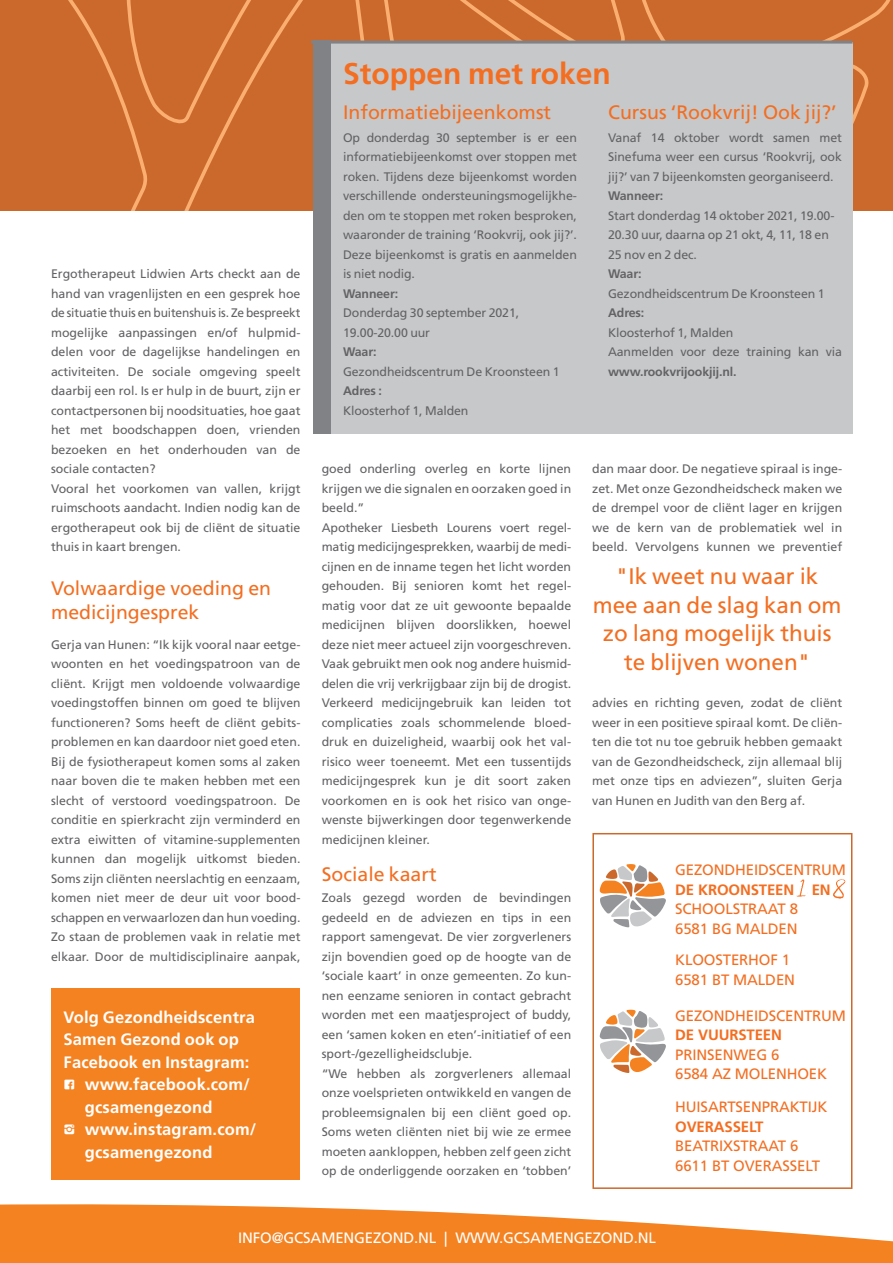
<style>
.page{position:relative;width:893px;height:1263px;background:#fff}
.page>*{position:absolute;margin:0;border:0;box-sizing:border-box;transform-origin:0 0}
.t1{font:700 30px "Frutiger LT Std";color:#f36e21}
.t2{font:22.5px/28.5px "Frutiger LT Std";color:#f36e21;text-align:center}
.t3{font:19.5px/24px "Frutiger LT Std";color:#f36e21}
.t4{font:700 16.5px "Frutiger LT Std";letter-spacing:.01em;color:#fff}
.t5{font:15px/19.5px "Frutiger LT Std";letter-spacing:-.01em;color:#f36e21}
.t6{font:15px "Frutiger LT Std";letter-spacing:-.01em;color:#fff}
.t7{font:700 15px "Frutiger LT Std";letter-spacing:-.01em;color:#f36e21}
.t8{font:12.3px/19.5px "Frutiger LT Std";color:#636366}
.t9{font:700 12.3px "Frutiger LT Std";letter-spacing:-.01em;color:#636366}
.s1{font-weight:700}
.s2{font-weight:700;color:#fff}
</style>
<div class="page">
<div style="left:592px;top:833px;width:260px;height:356px;border:2px solid #cb692c"></div>
<div style="left:294px;top:0;width:126px;height:211px;background:#cb692c"></div>
<svg style="left:420px;top:0;width:473px;height:211px;background:#cc6c30"></svg>
<div style="left:0;top:0;width:294px;height:211px;background:#cb692c"></div>
<svg style="left:0;top:1204px;width:893px;height:59px;fill:#f58220"></svg>
<svg style="left:600px;top:864px;width:66px;height:63px"></svg>
<svg style="left:600px;top:1010px;width:66px;height:63px"></svg>
<img style="left:797px;top:879px;width:9px;height:18px">
<img style="left:833px;top:879px;width:13px;height:20px">
<div style="left:322px;top:43px;width:531px;height:391px;background:#c7c8ca"></div>
<hr style="left:311px;top:41px;width:542px;height:3px;background:#808285">
<div style="left:313px;top:41px;width:17px;height:393px;background:#808285"></div>
<div style="left:51px;top:989px;width:249px;height:191px;background:#f58220"></div>
<p class="t8" style="left:51px;top:264px;width:251px">Ergotherapeut Lidwien Arts checkt aan de hand van vragenlijsten en een gesprek hoe de situatie thuis en buitenshuis is. Ze bespreekt mogelijke aanpassingen en/of hulpmid&shy;delen voor de dagelijkse handelingen en activiteiten. De sociale omgeving speelt daarbij een rol. Is er hulp in de buurt, zijn er contactpersonen bij noodsituaties, hoe gaat het met boodschappen doen, vrienden bezoeken en het onderhouden van de sociale contacten?<br>Vooral het voorkomen van vallen, krijgt ruimschoots aandacht. Indien nodig kan de ergotherapeut ook bij de cliënt de situatie thuis in kaart brengen.</p>
<h3 class="t3" style="left:51px;top:576px;width:222px">Volwaardige voeding en medicijngesprek</h3>
<p class="t8" style="left:51px;top:635px;width:251px;text-align:justify">Gerja van Hunen: “Ik kijk vooral naar eetge&shy;woonten en het voedingspatroon van de cliënt. Krijgt men voldoende volwaardige voedingstoffen binnen om goed te blijven functioneren? Soms heeft de cliënt gebits&shy;problemen en kan daardoor niet goed eten.<br>Bij de fysiotherapeut komen soms al zaken naar boven die te maken hebben met een slecht of verstoord voedingspatroon. De conditie en spierkracht zijn verminderd en extra eiwitten of vitamine-supplementen kunnen dan mogelijk uitkomst bieden.<br>Soms zijn cliënten neerslachtig en eenzaam, komen niet meer de deur uit voor bood&shy;schappen en verwaarlozen dan hun voeding.<br>Zo staan de problemen vaak in relatie met elkaar. Door de multidisciplinaire aanpak,</p>
<h3 class="t4" style="left:64px;top:1007px;width:193px">Volg Gezondheidscentra</h3>
<h3 class="t4" style="left:64px;top:1029px;width:177px">Samen Gezond ook op</h3>
<h3 class="t4" style="left:64px;top:1052px;width:187px">Facebook en Instagram:</h3>
<h3 class="t4" style="left:85px;top:1074px;width:166px">www.facebook.com/</h3>
<h3 class="t4" style="left:85px;top:1097px;width:129px">gcsamengezond</h3>
<h3 class="t4" style="left:85px;top:1119px;width:173px">www.instagram.com/</h3>
<h3 class="t4" style="left:85px;top:1142px;width:129px">gcsamengezond</h3>
<h1 class="t1" style="left:343px;top:55px;width:269px">Stoppen met roken</h1>
<h3 class="t3" style="left:343px;top:101px;width:210px">Informatiebijeenkomst</h3>
<p class="t8" style="left:343px;top:128px;width:235px;text-align:justify">Op donderdag 30 september is er een informatiebijeenkomst over stoppen met roken. Tijdens deze bijeenkomst worden verschillende ondersteuningsmogelijkhe&shy;den om te stoppen met roken besproken, waaronder de training ‘Rookvrij, ook jij?’.<br>Deze bijeenkomst is gratis en aanmelden is niet nodig.</p>
<p class="t9" style="left:343px;top:286px;width:57px">Wanneer:</p>
<p class="t8" style="left:343px;top:303px;width:178px">Donderdag 30 september 2021,<br>19.00-20.00 uur</p>
<p class="t9" style="left:343px;top:345px;width:35px">Waar:</p>
<p class="t8" style="left:343px;top:362px;width:218px">Gezondheidscentrum De Kroonsteen 1</p>
<p class="t9" style="left:343px;top:384px;width:40px">Adres :</p>
<p class="t8" style="left:343px;top:401px;width:127px">Kloosterhof 1, Malden</p>
<h3 class="t3" style="left:608px;top:101px;width:230px">Cursus ‘Rookvrij! Ook jij?’</h3>
<p class="t8" style="left:608px;top:128px;width:235px;text-align:justify">Vanaf 14 oktober wordt samen met Sinefuma weer een cursus ‘Rookvrij, ook jij?’ van 7 bijeenkomsten georganiseerd.</p>
<p class="t9" style="left:608px;top:189px;width:57px">Wanneer:</p>
<p class="t8" style="left:608px;top:206px;width:227px">Start donderdag 14 oktober 2021, 19.00-<br>20.30 uur, daarna op 21 okt, 4, 11, 18 en<br>25 nov en 2 dec.</p>
<p class="t9" style="left:608px;top:267px;width:35px">Waar:</p>
<p class="t8" style="left:608px;top:284px;width:218px">Gezondheidscentrum De Kroonsteen 1</p>
<p class="t9" style="left:608px;top:306px;width:38px">Adres:</p>
<p class="t8" style="left:608px;top:323px;width:235px">Kloosterhof 1, Malden<br>Aanmelden voor deze training kan via</p>
<p class="t9" style="left:608px;top:364px;width:130px">www.rookvrijookjij.nl.</p>
<p class="t8" style="left:322px;top:459px;width:251px">goed onderling overleg en korte lijnen krijgen we die signalen en oorzaken goed in beeld.”<br>Apotheker Liesbeth Lourens voert regel&shy;matig medicijngesprekken, waarbij de medi&shy;cijnen en de inname tegen het licht worden gehouden. Bij senioren komt het regel&shy;matig voor dat ze uit gewoonte bepaalde medicijnen blijven doorslikken, hoewel deze niet meer actueel zijn voorgeschreven.<br>Vaak gebruikt men ook nog andere huismid&shy;delen die vrij verkrijgbaar zijn bij de drogist.<br>Verkeerd medicijngebruik kan leiden tot complicaties zoals schommelende bloed&shy;druk en duizeligheid, waarbij ook het val&shy;risico weer toeneemt. Met een tussentijds medicijngesprek kun je dit soort zaken voorkomen en is ook het risico van onge&shy;wenste bijwerkingen door tegenwerkende medicijnen kleiner.</p>
<h3 class="t3" style="left:322px;top:863px;width:116px">Sociale kaart</h3>
<p class="t8" style="left:322px;top:888px;width:251px">Zoals gezegd worden de bevindingen gedeeld en de adviezen en tips in een rapport samengevat. De vier zorgverleners zijn bovendien goed op de hoogte van de ‘sociale kaart’ in onze gemeenten. Zo kun&shy;nen eenzame senioren in contact gebracht worden met een maatjesproject of buddy, een ‘samen koken en eten’-initiatief of een sport-/gezelligheidsclubje.<br>“We hebben als zorgverleners allemaal onze voelsprieten ontwikkeld en vangen de probleemsignalen bij een cliënt goed op.<br>Soms weten cliënten niet bij wie ze ermee moeten aankloppen, hebben zelf geen zicht op de onderliggende oorzaken en ‘tobben’</p>
<p class="t8" style="left:592px;top:459px;width:252px;text-align:justify">dan maar door. De negatieve spiraal is inge&shy;zet. Met onze Gezondheidscheck maken we de drempel voor de cliënt lager en krijgen we de kern van de problematiek wel in beeld. Vervolgens kunnen we preventief</p>
<h2 class="t2" style="left:593px;top:562px;width:250px">"Ik weet nu waar ik mee aan de slag kan om zo lang mogelijk thuis te blijven wonen"</h2>
<p class="t8" style="left:592px;top:693px;width:252px;text-align:justify">advies en richting geven, zodat de cliënt weer in een positieve spiraal komt. De cliën&shy;ten die tot nu toe gebruik hebben gemaakt van de Gezondheidscheck, zijn allemaal blij met onze tips en adviezen”, sluiten Gerja van Hunen en Judith van den Berg af.</p>
<p class="t5" style="left:675px;top:860px;width:172px">GEZONDHEIDSCENTRUM<br><span class="s1">DE KROONSTEEN</span> <span class="s2">1</span> <span class="s1">EN</span> <span class="s2">8<br></span>SCHOOLSTRAAT 8<br>6581 BG MALDEN</p>
<p class="t5" style="left:675px;top:950px;width:121px">KLOOSTERHOF 1<br>6581 BT MALDEN</p>
<p class="t5" style="left:675px;top:1006px;width:172px">GEZONDHEIDSCENTRUM</p>
<p class="t7" style="left:675px;top:1026px;width:108px">DE VUURSTEEN</p>
<p class="t5" style="left:675px;top:1045px;width:153px">PRINSENWEG 6<br>6584 AZ MOLENHOEK</p>
<p class="t5" style="left:675px;top:1097px;width:154px">HUISARTSENPRAKTIJK</p>
<p class="t7" style="left:675px;top:1118px;width:90px">OVERASSELT</p>
<p class="t5" style="left:675px;top:1136px;width:147px">BEATRIXSTRAAT 6<br>6611 BT OVERASSELT</p>
<p class="t6" style="left:238px;top:1228px;width:419px">INFO@GCSAMENGEZOND.NL | WWW.GCSAMENGEZOND.NL</p>
</div>
